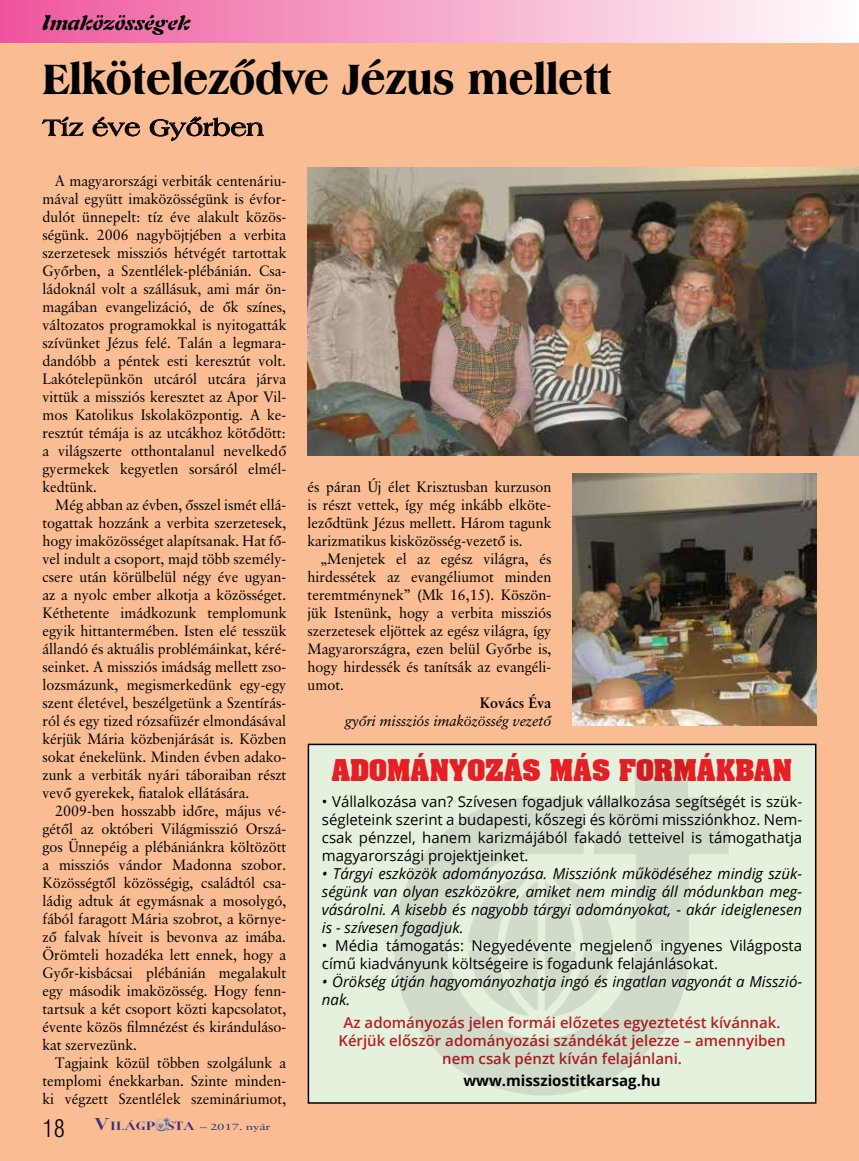
<style>
.page{position:relative;width:859px;height:1161px;background:#fabc92}
.page>*{position:absolute;margin:0;border:0;box-sizing:border-box;transform-origin:0 0}
.t1{font:700 45px "Americana X Cn PFL";color:#000;scale:1.1 1}
.t2{font:700 25.5px "Aardvark";color:#e61e26}
.t3{font:700 24px "Americana PFL";color:#000;scale:1.1 1}
.t4{font:24px "Swiss 721 Lt Cn PFL";color:#000}
.t5{font:italic 21px "Freeform 721 Blk PFL";color:#000}
.t6{font:15px/18px "Classical Garamond PFL";color:#000;text-align:justify;scale:.96 1}
.t7{font:15px/18px "Open Sans";color:#000;text-align:justify}
.t8{font:italic 15px/18px "Open Sans";color:#000;text-align:justify}
.t9{font:600 15px/18px "Open Sans";color:#b82025;text-align:center}
.t10{font:italic 15px "Classical Garamond PFL";color:#000;scale:.96 1}
.t11{font:700 15px "Open Sans";color:#000}
.t12{font:700 15px "Classical Garamond PFL";color:#000;scale:.96 1}
.t13{font:9px "Classical Garamond PFL";letter-spacing:-.02em;color:#313183;scale:1.5 1}
.s1{font-family:"Mona Lisa Solid PFL";font-size:15px}
.s2{font-family:"Mona Lisa Solid PFL";font-size:10.5px}
</style>
<div class="page">
<img style="left:156px;top:1117px;width:13px;height:14px">
<div style="left:0;top:0;width:859px;height:43px;background:linear-gradient(to right,#ee579c,#fefdfd)"></div>
<svg style="left:42px;top:116px;width:42px;height:20px"></svg>
<svg style="left:92px;top:116px;width:48px;height:21px"></svg>
<svg style="left:149px;top:116px;width:115px;height:25px"></svg>
<div style="left:308px;top:744px;width:508px;height:359px;background:#e4f1dc"></div>
<img style="left:308px;top:168px;width:551px;height:288px">
<img style="left:573px;top:474px;width:243px;height:252px">
<img style="left:329px;top:720px;width:466px;height:384px">
<h3 class="t5" style="left:43px;top:9px;width:150px">Imaközösségek</h3>
<h1 class="t1" style="left:43px;top:51px;width:519px">Elköteleződve Jézus mellett</h1>
<h3 class="t3" style="left:43px;top:113px;width:203px">Tíz éve Győrben</h3>
<p class="t6" style="left:43px;top:171px;width:255px;text-indent:13px">A magyarországi verbiták centenáriu&shy;mával együtt imaközösségünk is évfor&shy;dulót ünnepelt: tíz éve alakult közös&shy;ségünk. 2006 nagyböjtjében a verbita szerzetesek missziós hétvégét tartottak Győrben, a Szentlélek-plébánián. Csa&shy;ládoknál volt a szállásuk, ami már ön&shy;magában evangelizáció, de ők színes, változatos programokkal is nyitogatták szívünket Jézus felé. Talán a legmara&shy;dandóbb a péntek esti keresztút volt.<br>Lakótelepünkön utcáról utcára járva vittük a missziós keresztet az Apor Vil&shy;mos Katolikus Iskolaközpontig. A ke&shy;resztút témája is az utcákhoz kötődött: a világszerte otthontalanul nevelkedő gyermekek kegyetlen sorsáról elmél&shy;kedtünk.</p>
<p class="t6" style="left:43px;top:495px;width:255px;text-indent:13px">Még abban az évben, ősszel ismét ellá&shy;togattak hozzánk a verbita szerzetesek, hogy imaközösséget alapítsanak. Hat fő&shy;vel indult a csoport, majd több személy&shy;csere után körülbelül négy éve ugyan&shy;az a nyolc ember alkotja a közösséget.<br>Kéthetente imádkozunk templomunk egyik hittantermében. Isten elé tesszük állandó és aktuális problémáinkat, kéré&shy;seinket. A missziós imádság mellett zso&shy;lozsmázunk, megismerkedünk egy-egy szent életével, beszélgetünk a Szentírás&shy;ról és egy tized rózsafüzér elmondásával kérjük Mária közbenjárását is. Közben sokat énekelünk. Minden évben adako&shy;zunk a verbiták nyári táboraiban részt vevő gyerekek, fiatalok ellátására.</p>
<p class="t6" style="left:43px;top:801px;width:255px;text-indent:13px">2009-ben hosszabb időre, május vé&shy;gétől az októberi Világmisszió Orszá&shy;gos Ünnepéig a plébániánkra költözött a missziós vándor Madonna szobor.<br>Közösségtől közösségig, családtól csa&shy;ládig adtuk át egymásnak a mosolygó, fából faragott Mária szobrot, a környe&shy;ző falvak híveit is bevonva az imába.<br>Örömteli hozadéka lett ennek, hogy a Győr-kisbácsai plébánián megalakult egy második imaközösség. Hogy fenn&shy;tartsuk a két csoport közti kapcsolatot, évente közös filmnézést és kiránduláso&shy;kat szervezünk.</p>
<p class="t6" style="left:43px;top:1053px;width:255px;text-indent:13px">Tagjaink közül többen szolgálunk a templomi énekkarban. Szinte minden&shy;ki végzett Szentlélek szemináriumot,</p>
<h3 class="t4" style="left:43px;top:1114px;width:24px">18</h3>
<p class="t13" style="left:94px;top:1122px;width:120px"><span class="s1">V</span><span class="s2">ilágp sta</span> – 2017. nyár</p>
<p class="t6" style="left:308px;top:477px;width:255px">és páran Új élet Krisztusban kurzuson is részt vettek, így még inkább elköte&shy;leződtünk Jézus mellett. Három tagunk karizmatikus kisközösség-vezető is.</p>
<p class="t6" style="left:308px;top:549px;width:255px;text-indent:13px">„Menjetek el az egész világra, és hirdessétek az evangéliumot minden teremtménynek” (Mk 16,15). Köszön&shy;jük Istenünk, hogy a verbita missziós szerzetesek eljöttek az egész világra, így Magyarországra, ezen belül Győrbe is, hogy hirdessék és tanítsák az evangéli&shy;umot.</p>
<p class="t12" style="left:480px;top:693px;width:76px">Kovács Éva</p>
<p class="t10" style="left:345px;top:711px;width:216px">győri missziós imaközösség vezető</p>
<h2 class="t2" style="left:332px;top:748px;width:462px">ADOMÁNYOZÁS MÁS FORMÁKBAN</h2>
<p class="t7" style="left:322px;top:792px;width:482px">• Vállalkozása van? Szívesen fogadjuk vállalkozása segítségét is szük&shy;ségleteink szerint a budapesti, kőszegi és körömi missziónkhoz. Nem&shy;csak pénzzel, hanem karizmájából fakadó tetteivel is támogathatja magyarországi projektjeinket.</p>
<p class="t8" style="left:322px;top:864px;width:482px">• Tárgyi eszközök adományozása. Missziónk működéséhez mindig szük&shy;ségünk van olyan eszközökre, amiket nem mindig áll módunkban meg&shy;vásárolni. A kisebb és nagyobb tárgyi adományokat, - akár ideiglenesen is - szívesen fogadjuk.</p>
<p class="t7" style="left:322px;top:936px;width:482px">• Média támogatás: Negyedévente megjelenő ingyenes Világposta című kiadványunk költségeire is fogadunk felajánlásokat.</p>
<p class="t8" style="left:322px;top:972px;width:482px">• Örökség útján hagyományozhatja ingó és ingatlan vagyonát a Misszió&shy;nak.</p>
<p class="t9" style="left:338px;top:1013px;width:449px">Az adományozás jelen formái előzetes egyeztetést kívánnak.<br>Kérjük először adományozási szándékát jelezze – amennyiben nem csak pénzt kíván felajánlani.</p>
<p class="t11" style="left:463px;top:1070px;width:199px">www.missziostitkarsag.hu</p>
</div>
